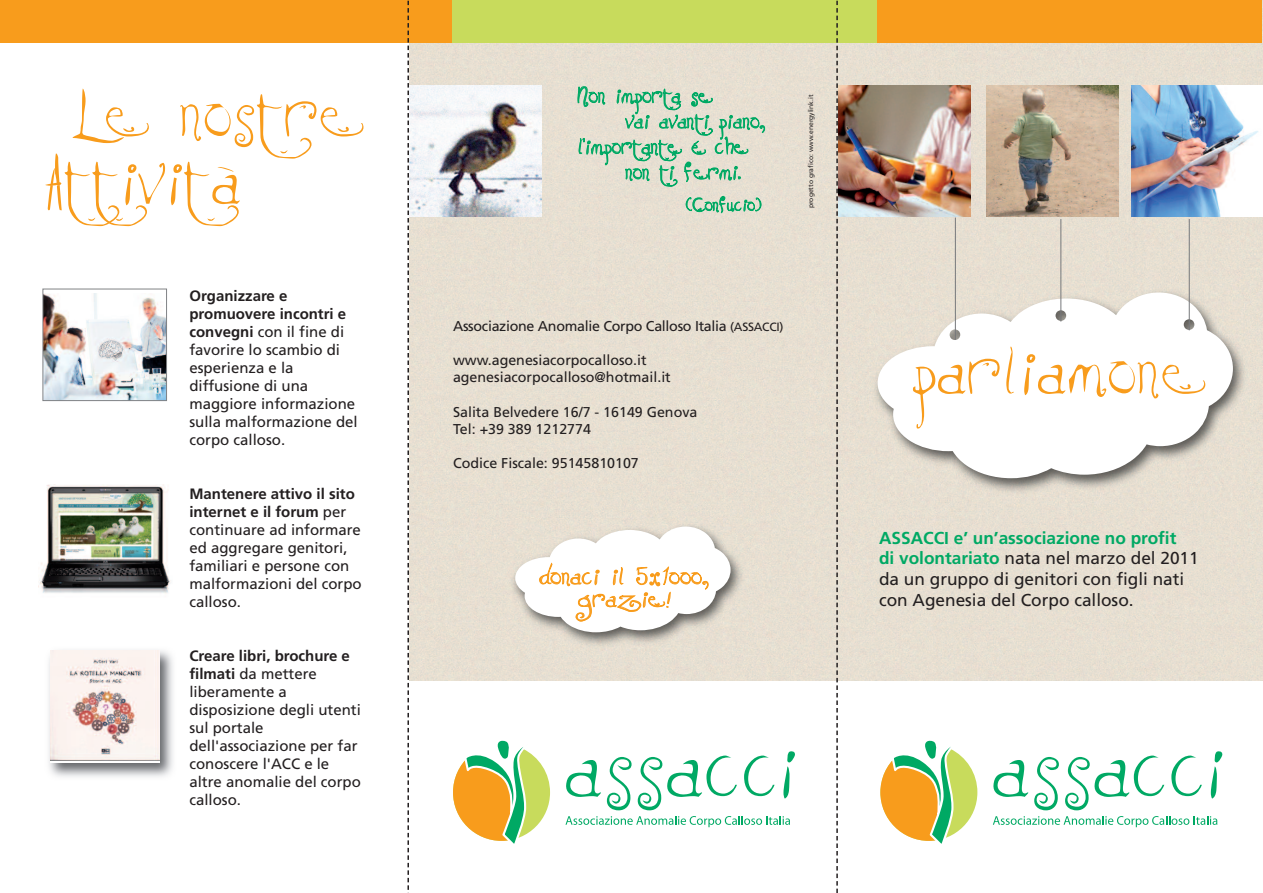
<style>
.page{position:relative;width:1263px;height:893px;background:#fff}
.page>*{position:absolute;margin:0;border:0;box-sizing:border-box;transform-origin:0 0}
.t1{font:60px/67.5px "Kiss Me Kiss Me Kiss Me";color:#f89c1c}
.t2{font:21.15px/22.5px "Kiss Me Kiss Me Kiss Me";color:#f89c1c;text-align:center;scale:1.06 1}
.t3{font:19.2px "Kiss Me Kiss Me Kiss Me";color:#00a964}
.t4{font:17.25px/20.7px "Frutiger";color:#231f20}
.t5{font:15.9px "Kiss Me Kiss Me Kiss Me";color:#00a964}
.t6{font:15px/18px "Frutiger";color:#231f20}
.t7{font:14.25px/17.1px "Frutiger";color:#231f20}
.t8{font:14.25px "Frutiger";letter-spacing:-.02em;color:#231f20}
.t9{font:6.75px "Frutiger";color:#231f20}
.s1{font-weight:700}
.s2{font-size:12px}
.s3{font-size:18.75px}
.s4{font-weight:700;color:#00a964}
</style>
<div class="page">
<svg style="left:993px;top:816px;width:224px;height:11px"></svg>
<svg style="left:993px;top:760px;width:35px;height:37px"></svg>
<svg style="left:1034px;top:757px;width:25px;height:53px"></svg>
<svg style="left:1065px;top:756px;width:99px;height:54px"></svg>
<svg style="left:1171px;top:756px;width:31px;height:40px"></svg>
<svg style="left:880px;top:740px;width:97px;height:104px"></svg>
<svg style="left:1211px;top:751px;width:11px;height:47px"></svg>
<svg style="left:565px;top:816px;width:225px;height:11px"></svg>
<svg style="left:566px;top:760px;width:35px;height:37px"></svg>
<svg style="left:607px;top:757px;width:24px;height:53px"></svg>
<svg style="left:638px;top:756px;width:99px;height:54px"></svg>
<svg style="left:744px;top:756px;width:30px;height:40px"></svg>
<svg style="left:453px;top:740px;width:97px;height:104px"></svg>
<svg style="left:783px;top:751px;width:12px;height:47px"></svg>
<div style="left:410px;top:43px;width:852px;height:637px;background:#e7dfd1"></div>
<div style="left:452px;top:0;width:810px;height:43px;background:#c8db5c"></div>
<div style="left:878px;top:0;width:384px;height:43px;background:#f89c1c"></div>
<div style="left:0;top:0;width:452px;height:43px;background:#f89c1c"></div>
<img style="left:1131px;top:85px;width:131px;height:132px">
<img style="left:987px;top:85px;width:132px;height:132px">
<img style="left:839px;top:85px;width:132px;height:132px">
<img style="left:410px;top:85px;width:131px;height:132px">
<img style="left:870px;top:284px;width:381px;height:212px">
<svg style="left:878px;top:292px;width:355px;height:186px"></svg>
<img style="left:507px;top:518px;width:241px;height:132px">
<svg style="left:515px;top:526px;width:215px;height:106px"></svg>
<hr style="left:955px;top:218px;width:1px;height:122px;background:#76787b">
<hr style="left:1060px;top:219px;width:1px;height:103px;background:#76787b">
<hr style="left:1189px;top:219px;width:1px;height:111px;background:#76787b">
<img style="left:49px;top:650px;width:124px;height:127px">
<img style="left:50px;top:650px;width:110px;height:111px">
<img style="left:45px;top:293px;width:120px;height:106px">
<div style="left:43px;top:289px;width:124px;height:112px;border:1px solid #808285"></div>
<img style="left:40px;top:485px;width:131px;height:109px">
<svg style="left:407px;top:1px;width:2px;height:892px"></svg>
<svg style="left:836px;top:1px;width:2px;height:892px;background:#908b83"></svg>
<h1 class="t1" style="left:43px;top:82px;width:324px;text-indent:30px">Le nostre<br>Attività</h1>
<p class="t6" style="left:189px;top:288px;width:170px"><span class="s1">Organizzare e promuovere incontri e convegni</span> con il fine di favorire lo scambio di esperienza e la diffusione di una maggiore informazione sulla malformazione del corpo calloso.</p>
<p class="t6" style="left:189px;top:486px;width:174px"><span class="s1">Mantenere attivo il sito internet e il forum</span> per continuare ad informare ed aggregare genitori, familiari e persone con malformazioni del corpo calloso.</p>
<p class="t6" style="left:189px;top:648px;width:173px"><span class="s1">Creare libri, brochure e filmati</span> da mettere liberamente a disposizione degli utenti sul portale dell'associazione per far conoscere l'ACC e le altre anomalie del corpo calloso.</p>
<p class="t3" style="left:578px;top:85px;width:136px">Non importa se</p>
<p class="t3" style="left:625px;top:110px;width:141px">vai avanti piano,</p>
<p class="t3" style="left:578px;top:136px;width:172px">l'importante é che</p>
<p class="t3" style="left:625px;top:161px;width:119px">non ti fermi.</p>
<p class="t5" style="left:686px;top:196px;width:77px">(Confucio)</p>
<p class="t9" style="left:808px;top:208px;width:115px;rotate:-90deg">progetto grafico: www.energylink.it</p>
<p class="t8" style="left:453px;top:320px;width:332px">Associazione Anomalie Corpo Calloso Italia <span class="s2">(ASSACCI)</span></p>
<p class="t7" style="left:453px;top:353px;width:219px">www.agenesiacorpocalloso.it agenesiacorpocalloso@hotmail.it</p>
<p class="t7" style="left:453px;top:404px;width:246px">Salita Belvedere 16/7 - 16149 Genova<br>Tel: +39 389 1212774</p>
<p class="t7" style="left:453px;top:455px;width:187px">Codice Fiscale: 95145810107</p>
<h2 class="t2" style="left:539px;top:565px;width:162px">donaci il 5x1ooo, grazie<span class="s3">!</span></h2>
<h1 class="t1" style="left:911px;top:339px;width:297px">parliamone</h1>
<p class="t4" style="left:879px;top:529px;width:321px"><span class="s4">ASSACCI e’ un’associazione no profit<br>di volontariato</span> nata nel marzo del 2011 da un gruppo di genitori con figli nati con Agenesia del Corpo calloso.</p>
</div>
